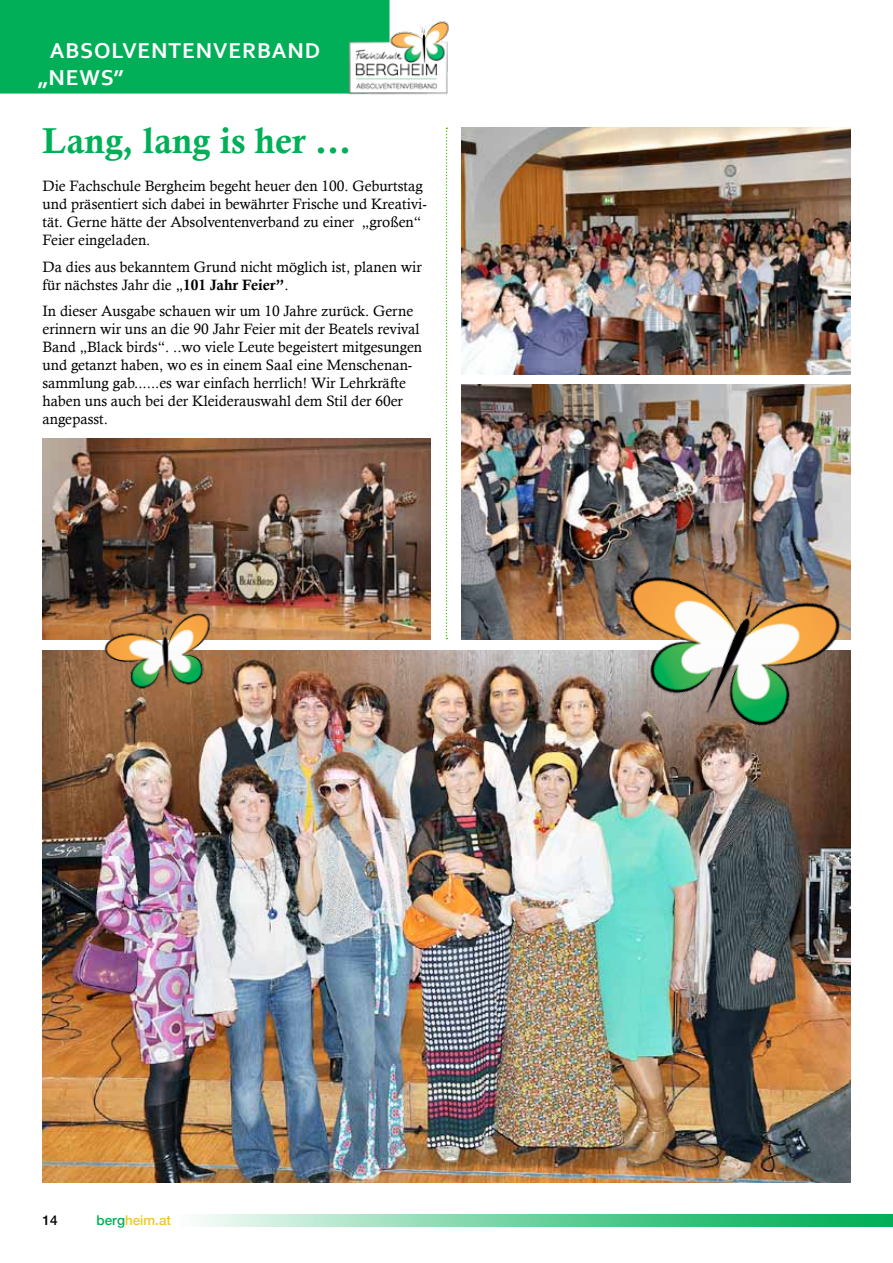
<style>
.page{position:relative;width:893px;height:1263px;background:#fff}
.page>*{position:absolute;margin:0;border:0;box-sizing:border-box;transform-origin:0 0}
.t1{font:36px "Calis MT Bol";color:#00af57}
.t2{font:700 22.5px/27px "Corbel";letter-spacing:.04em;color:#fff}
.t3{font:15px/18px "Calisto";color:#000}
.t4{font:500 13.5px "Helvetica Neue";color:#f1c725}
.t5{font:500 13.5px "Helvetica Neue";color:#000}
.s1{font-family:"Calis MT Bol"}
.s2{color:#00af57}
</style>
<div class="page">
<svg style="left:446px;top:128px;width:1px;height:511px"></svg>
<img style="left:461px;top:128px;width:389px;height:246px">
<img style="left:461px;top:384px;width:389px;height:255px">
<img style="left:43px;top:651px;width:807px;height:531px">
<img style="left:43px;top:438px;width:388px;height:201px">
<img style="left:592px;top:525px;width:258px;height:228px">
<div style="left:0;top:0;width:389px;height:94px;background:#00af57"></div>
<img style="left:344px;top:5px;width:105px;height:90px">
<svg style="left:198px;top:1214px;width:695px;height:13px;background:#6dd09e"></svg>
<img style="left:102px;top:612px;width:111px;height:80px">
<h2 class="t2" style="left:38px;top:37px;width:284px;text-indent:12px">ABSOLVENTENVERBAND „NEWS”</h2>
<h1 class="t1" style="left:43px;top:120px;width:310px">Lang, lang is her …</h1>
<p class="t3" style="left:43px;top:177px;width:386px">Die Fachschule Bergheim begeht heuer den 100. Geburtstag und präsentiert sich dabei in bewährter Frische und Kreativi&shy;tät. Gerne hätte der Absolventenverband zu einer „großen“ Feier eingeladen.</p>
<p class="t3" style="left:43px;top:257px;width:381px">Da dies aus bekanntem Grund nicht möglich ist, planen wir für nächstes Jahr die „<span class="s1">101 Jahr Feier”</span>.</p>
<p class="t3" style="left:43px;top:302px;width:381px">In dieser Ausgabe schauen wir um 10 Jahre zurück. Gerne erinnern wir uns an die 90 Jahr Feier mit der Beatels revival Band „Black birds“. ..wo viele Leute begeistert mitgesungen und getanzt haben, wo es in einem Saal eine Menschenan&shy;sammlung gab......es war einfach herrlich! Wir Lehrkräfte haben uns auch bei der Kleiderauswahl dem Stil der 60er angepasst.</p>
<p class="t5" style="left:43px;top:1209px;width:17px">14</p>
<p class="t4" style="left:97px;top:1209px;width:76px"><span class="s2">berg</span>heim.at</p>
</div>
